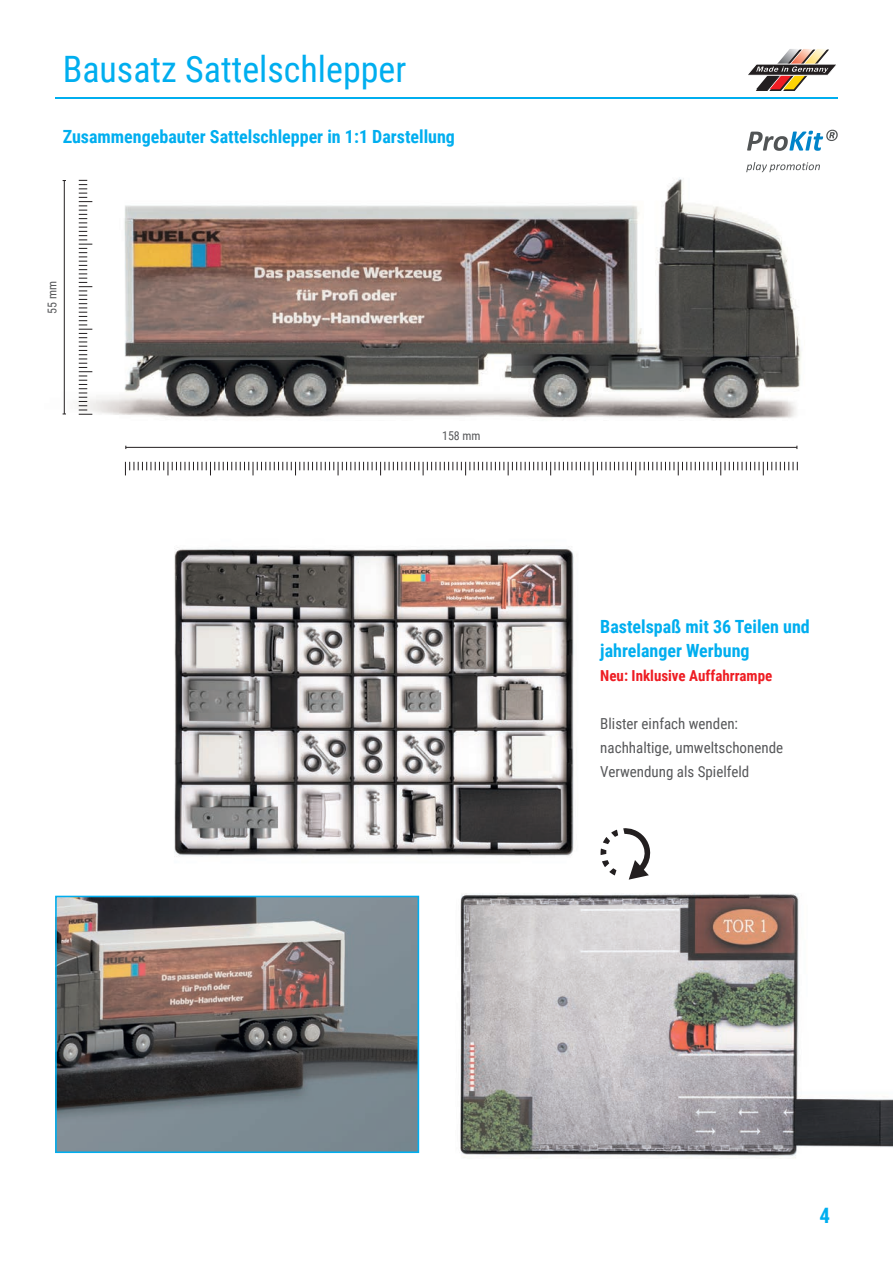
<style>
.page{position:relative;width:893px;height:1263px;background:#fff}
.page>*{position:absolute;margin:0;border:0;box-sizing:border-box;transform-origin:0 0}
.t1{font:36.3px "Roboto Condensed";color:#00aeef}
.t2{font:700 21.15px "Roboto Condensed";color:#00aeef}
.t3{font:700 18.15px/24px "Roboto Condensed";color:#00aeef}
.t4{font:15.15px/24px "Roboto Condensed";color:#57585a}
.t5{font:700 15.15px "Roboto Condensed";color:#ee1d23}
.t6{font:12.15px "Roboto Condensed";color:#57585a}
</style>
<div class="page">
<img style="left:460px;top:893px;width:433px;height:265px">
<hr style="left:55px;top:97px;width:783px;height:2px;background:#00aeef">
<svg style="left:748px;top:49px;width:88px;height:42px"></svg>
<img style="left:174px;top:547px;width:400px;height:310px">
<img style="left:62px;top:172px;width:739px;height:277px">
<svg style="left:746px;top:162px;width:74px;height:10px"></svg>
<svg style="left:747px;top:130px;width:91px;height:21px"></svg>
<hr style="left:126px;top:447px;width:671px;height:1px;background:#231f20">
<svg style="left:125px;top:462px;width:673px;height:13px"></svg>
<hr style="left:64px;top:181px;width:1px;height:233px;background:#231f20">
<svg style="left:79px;top:180px;width:13px;height:235px"></svg>
<img style="left:58px;top:899px;width:358px;height:251px">
<div style="left:55px;top:896px;width:364px;height:257px;border:2px solid #00aeef"></div>
<svg style="left:600px;top:828px;width:51px;height:52px"></svg>
<h1 class="t1" style="left:63px;top:44px;width:345px">Bausatz Sattelschlepper</h1>
<p class="t3" style="left:63px;top:124px;width:394px">Zusammengebauter Sattelschlepper in 1:1 Darstellung</p>
<p class="t6" style="left:44px;top:314px;width:34px;rotate:-90deg">55 mm</p>
<p class="t6" style="left:442px;top:427px;width:40px">158 mm</p>
<p class="t3" style="left:600px;top:613px;width:211px">Bastelspaß mit 36 Teilen und jahrelanger Werbung</p>
<p class="t5" style="left:600px;top:665px;width:174px">Neu: Inklusive Auffahrrampe</p>
<p class="t4" style="left:600px;top:711px;width:184px">Blister einfach wenden: nachhaltige, umweltschonende<br>Verwendung als Spielfeld</p>
<p class="t2" style="left:820px;top:1201px;width:12px">4</p>
</div>
